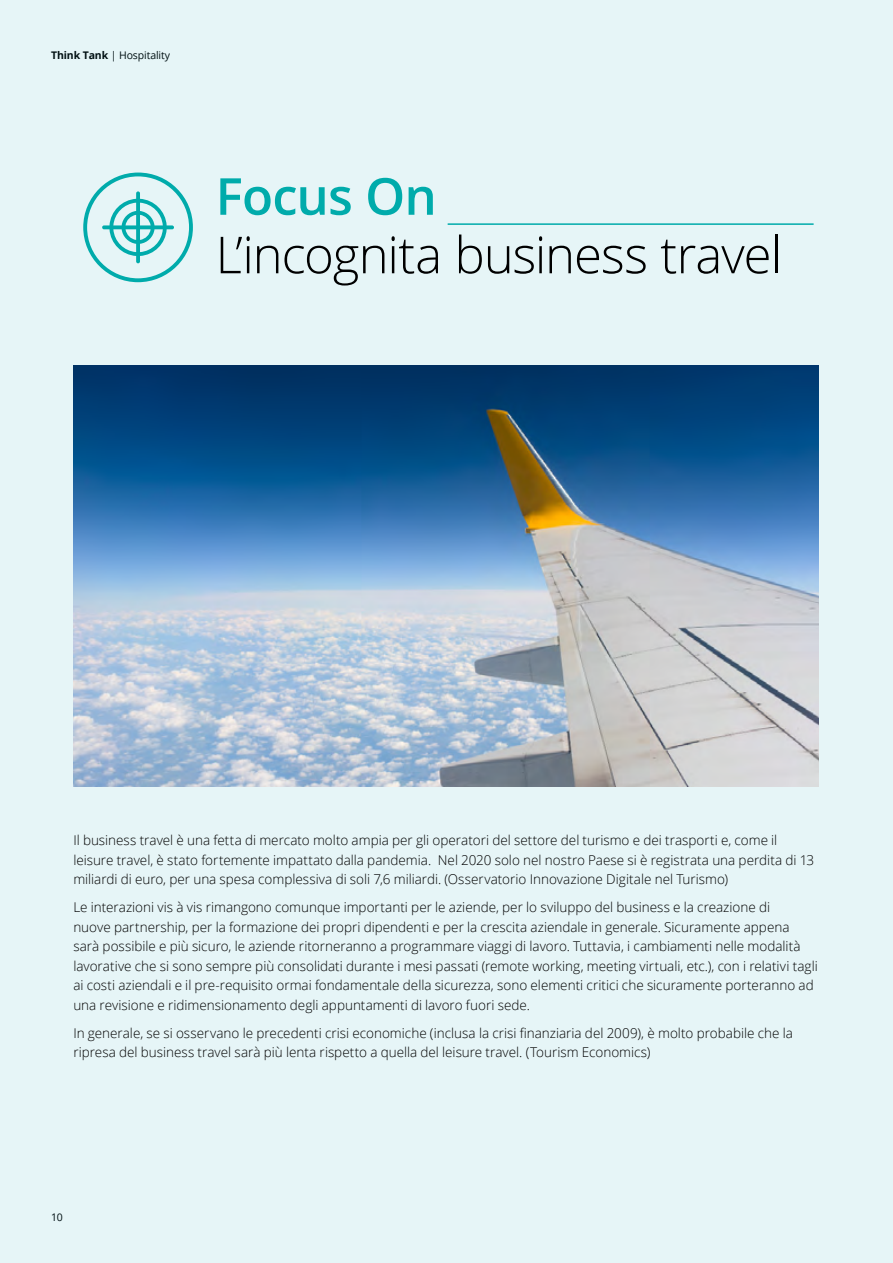
<style>
.page{position:relative;width:893px;height:1263px;background:#e6f5f7}
.page>*{position:absolute;margin:0;border:0;box-sizing:border-box;transform-origin:0 0}
.t1{font:300 51px "Open Sans";letter-spacing:-.02em;color:#000}
.t2{font:600 51px "Open Sans";letter-spacing:-.015em;color:#00abab}
.t3{font:300 13.5px/19.5px "Open Sans";color:#000}
.t4{font:10.5px "Open Sans";letter-spacing:-.01em;color:#000}
.s1{font-weight:700}
</style>
<div class="page">
<hr style="left:448px;top:223px;width:366px;height:2px;background:#00abab">
<svg style="left:83px;top:173px;width:110px;height:109px"></svg>
<img style="left:73px;top:366px;width:746px;height:421px">
<p class="t4" style="left:51px;top:48px;width:121px"><span class="s1">Think Tank</span> | Hospitality</p>
<h1 class="t2" style="left:216px;top:161px;width:223px">Focus On</h1>
<h1 class="t1" style="left:216px;top:220px;width:568px">L’incognita business travel</h1>
<p class="t3" style="left:73px;top:830px;width:742px">Il business travel è una fetta di mercato molto ampia per gli operatori del settore del turismo e dei trasporti e, come il leisure travel, è stato fortemente impattato dalla pandemia. Nel 2020 solo nel nostro Paese si è registrata una perdita di 13 miliardi di euro, per una spesa complessiva di soli 7,6 miliardi. (Osservatorio Innovazione Digitale nel Turismo)</p>
<p class="t3" style="left:73px;top:897px;width:746px">Le interazioni vis à vis rimangono comunque importanti per le aziende, per lo sviluppo del business e la creazione di<br>nuove partnership, per la formazione dei propri dipendenti e per la crescita aziendale in generale. Sicuramente appena sarà possibile e più sicuro, le aziende ritorneranno a programmare viaggi di lavoro. Tuttavia, i cambiamenti nelle modalità lavorative che si sono sempre più consolidati durante i mesi passati (remote working, meeting virtuali, etc.), con i relativi tagli ai costi aziendali e il pre-requisito ormai fondamentale della sicurezza, sono elementi critici che sicuramente porteranno ad una revisione e ridimensionamento degli appuntamenti di lavoro fuori sede.</p>
<p class="t3" style="left:73px;top:1023px;width:721px">In generale, se si osservano le precedenti crisi economiche (inclusa la crisi finanziaria del 2009), è molto probabile che la ripresa del business travel sarà più lenta rispetto a quella del leisure travel. (Tourism Economics)</p>
<p class="t4" style="left:51px;top:1210px;width:13px">10</p>
</div>
